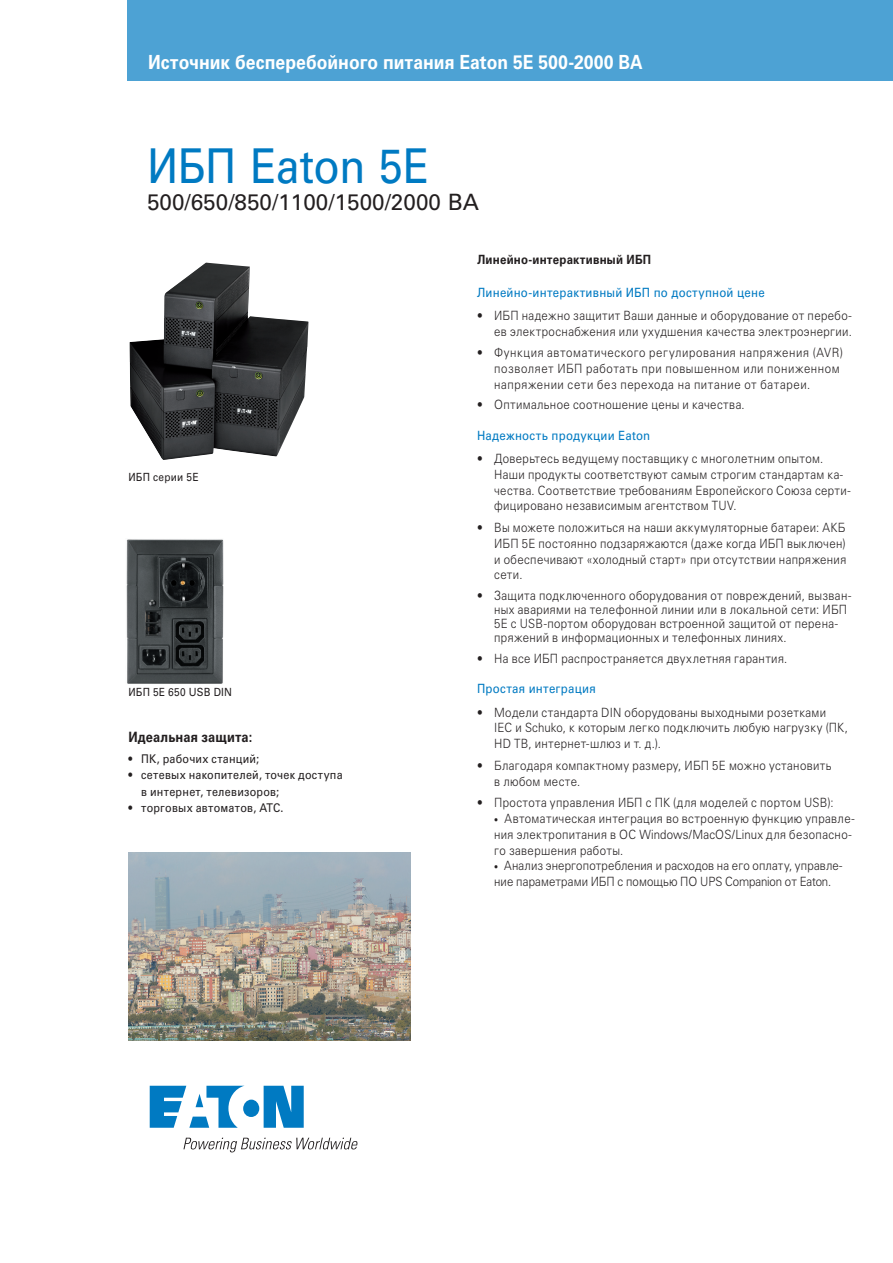
<style>
.page{position:relative;width:893px;height:1263px;background:#fff}
.page>*{position:absolute;margin:0;border:0;box-sizing:border-box;transform-origin:0 0}
.Headline{font:48px "Univers Cyr";letter-spacing:-.015em;color:#007ac2;scale:.9 1}
.Body_Copy{font:22.5px "Univers Cyr";color:#231f20}
.Product_line{font:700 19.5px "Univers Cyr";color:#fff;scale:.9 1}
.Subheadline__black{font:700 14.25px "Univers Cyr";letter-spacing:.015em;color:#231f20;scale:.9 1}
.leipis_bullet{font:300 12.75px/15.8px "Univers Cyr";letter-spacing:.03em;color:#231f20;scale:.9 1}
.leipis_bullet-2{font:300 12.75px/15.8px "Univers Cyr";letter-spacing:.05em;color:#231f20;scale:.9 1}
.leipis_bullet-3{font:300 12.75px/15.8px "Univers Cyr";letter-spacing:.01em;color:#231f20;scale:.9 1}
.Body_Copy_Head{font:12.75px "Univers Cyr";letter-spacing:.02em;color:#007ac2;scale:.9 1}
.Body_Copy_Head-2{font:700 12.75px "Univers Cyr";letter-spacing:.015em;color:#231f20;scale:.9 1}
.Feature_bullets{font:12px/16.5px "Univers Cyr";letter-spacing:.02em;color:#231f20;scale:.9 1}
.Contents{font:11.25px "Univers Cyr";letter-spacing:.02em;color:#231f20;scale:.9 1}
.s1{font-size:9px}
</style>
<div class="page">
<div style="left:127px;top:0;width:766px;height:80px;background:#4da2d4"></div>
<svg style="left:150px;top:1086px;width:154px;height:42px"></svg>
<svg style="left:183px;top:1138px;width:175px;height:14px"></svg>
<img style="left:129px;top:853px;width:282px;height:188px">
<img style="left:126px;top:539px;width:98px;height:145px">
<img style="left:129px;top:263px;width:180px;height:197px">
<p class="Product_line" style="left:148px;top:51px;width:551px">Источник бесперебойного питания Eaton 5E 500-2000 ВA</p>
<p class="Headline" style="left:147px;top:138px;width:315px">ИБП Eaton 5E</p>
<p class="Body_Copy" style="left:147px;top:189px;width:334px">500/650/850/1100/1500/2000 ВA</p>
<p class="Contents" style="left:128px;top:470px;width:79px">ИБП серии 5E</p>
<p class="Contents" style="left:128px;top:685px;width:117px">ИБП 5Е 650 USB DIN</p>
<p class="Subheadline__black" style="left:128px;top:728px;width:139px">Идеальная защита:</p>
<p class="Feature_bullets" style="left:128px;top:750px;width:147px">• ПК, рабочих станций;</p>
<p class="Feature_bullets" style="left:141px;top:767px;width:225px;text-indent:-13px">• сетевых накопителей, точек доступа в интернет, телевизоров;</p>
<p class="Feature_bullets" style="left:128px;top:800px;width:174px">• торговых автоматов, АТС.</p>
<p class="Body_Copy_Head-2" style="left:477px;top:252px;width:195px">Линейно-интерактивный ИБП</p>
<p class="Body_Copy_Head" style="left:477px;top:285px;width:321px">Линейно-интерактивный ИБП по доступной цене</p>
<p class="leipis_bullet" style="left:477px;top:307px;width:418px;text-align:right">• ИБП надежно защитит Ваши данные и оборудование от перебо&shy;ев электроснабжения или ухудшения качества электроэнергии.</p>
<p class="leipis_bullet-2" style="left:494px;top:345px;width:389px;text-indent:-17px">• Функция автоматического регулирования напряжения (AVR) позволяет ИБП работать при повышенном или пониженном напряжении сети без перехода на питание от батареи.</p>
<p class="leipis_bullet" style="left:477px;top:397px;width:299px">• Оптимальное соотношение цены и качества.</p>
<p class="Body_Copy_Head" style="left:477px;top:428px;width:194px">Надежность продукции Eaton</p>
<p class="leipis_bullet" style="left:494px;top:451px;width:398px;text-indent:-17px">• Доверьтесь ведущему поставщику с многолетним опытом.<br>Наши продукты соответствуют самым строгим стандартам ка&shy;чества. Соответствие требованиям Европейского Союза серти&shy;фицировано независимым агентством TUV.</p>
<p class="leipis_bullet" style="left:494px;top:520px;width:393px;text-align:justify;text-indent:-17px">• Вы можете положиться на наши аккумуляторные батареи: АКБ ИБП 5E постоянно подзаряжаются (даже когда ИБП выключен) и обеспечивают «холодный старт» при отсутствии напряжения сети.</p>
<p class="leipis_bullet" style="left:494px;top:588px;width:398px;line-height:14.2px;text-indent:-17px">• Защита подключенного оборудования от повреждений, вызван&shy;ных авариями на телефонной линии или в локальной сети: ИБП 5E с USB-портом оборудован встроенной защитой от перена&shy;пряжений в информационных и телефонных линиях.</p>
<p class="leipis_bullet" style="left:477px;top:650px;width:346px">• На все ИБП распространяется двухлетняя гарантия.</p>
<p class="Body_Copy_Head" style="left:477px;top:681px;width:133px">Простая интеграция</p>
<p class="leipis_bullet" style="left:494px;top:704px;width:394px;text-indent:-17px">• Модели стандарта DIN оборудованы выходными розетками<br>IEC и Schuko, к которым легко подключить любую нагрузку (ПК,<br>HD TВ, интернет-шлюз и т. д.).</p>
<p class="leipis_bullet" style="left:494px;top:757px;width:376px;text-indent:-17px">• Благодаря компактному размеру, ИБП 5E можно установить в любом месте.</p>
<p class="leipis_bullet" style="left:477px;top:795px;width:398px">• Простота управления ИБП с ПК (для моделей с портом USB):</p>
<p class="leipis_bullet" style="left:494px;top:811px;width:402px"><span class="s1">•</span> Автоматическая интеграция во встроенную функцию управле&shy;ния электропитания в ОС Windows/MacOS/Linux для безопасно&shy;го завершения работы.</p>
<p class="leipis_bullet-3" style="left:494px;top:858px;width:388px"><span class="s1">•</span> Анализ энергопотребления и расходов на его оплату, управле&shy;ние параметрами ИБП с помощью ПО UPS Companion от Eaton.</p>
</div>
